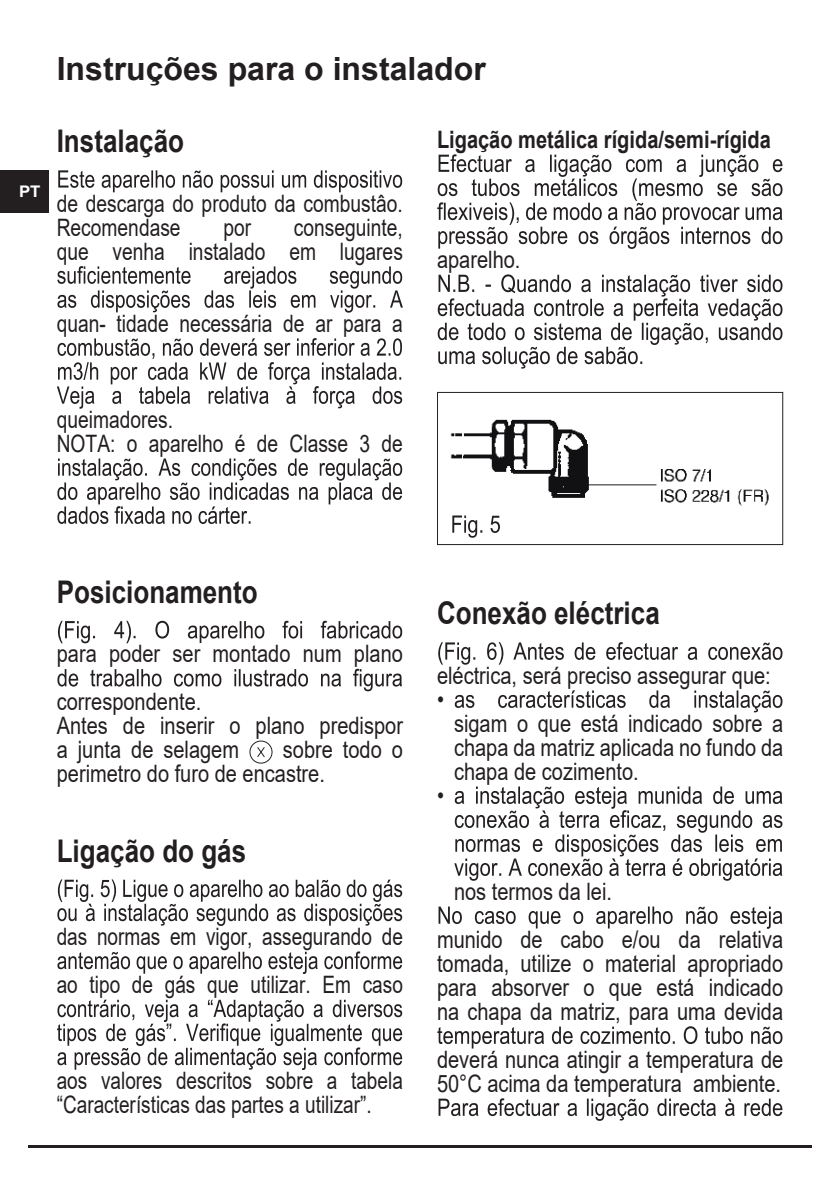
<style>
.page{position:relative;width:840px;height:1191px;background:#fff}
.page>*{position:absolute;margin:0;border:0;box-sizing:border-box;transform-origin:0 0}
.t1{font:700 32px "Arial";color:#231f20}
.t2{font:700 31.2px "Arial";color:#231f20;scale:.83 1}
.t3{font:24px/24px "Arial";color:#231f20;scale:.83 1}
.t4{font:24px/24px "Arial";color:#231f20;scale:.8 1}
.t5{font:24px/48px "Arial";color:#231f20;scale:.79 1}
.t6{font:700 24px "Arial";color:#231f20;scale:.83 1}
.t7{font:700 16px "Arial";color:#fff;scale:1.05 1}
</style>
<div class="page">
<hr style="left:28px;top:1145px;width:783px;height:2px;background:#231f20">
<div style="left:0;top:170px;width:48px;height:43px;background:#231f20"></div>
<svg style="left:58px;top:170px;width:344px;height:22px"></svg>
<svg style="left:57px;top:266px;width:345px;height:47px"></svg>
<svg style="left:57px;top:338px;width:345px;height:71px"></svg>
<svg style="left:57px;top:458px;width:345px;height:66px"></svg>
<svg style="left:58px;top:621px;width:344px;height:22px"></svg>
<svg style="left:57px;top:669px;width:345px;height:22px"></svg>
<svg style="left:257px;top:749px;width:16px;height:15px"></svg>
<svg style="left:249px;top:740px;width:23px;height:23px"></svg>
<svg style="left:57px;top:879px;width:345px;height:47px"></svg>
<svg style="left:57px;top:951px;width:345px;height:23px"></svg>
<svg style="left:57px;top:999px;width:345px;height:71px"></svg>
<svg style="left:437px;top:154px;width:345px;height:95px"></svg>
<svg style="left:437px;top:274px;width:345px;height:94px"></svg>
<svg style="left:437px;top:392px;width:345px;height:153px"></svg>
<svg style="left:452px;top:515px;width:47px;height:23px"></svg>
<svg style="left:438px;top:642px;width:344px;height:22px"></svg>
<svg style="left:454px;top:690px;width:328px;height:22px"></svg>
<svg style="left:454px;top:786px;width:328px;height:94px"></svg>
<svg style="left:438px;top:906px;width:344px;height:22px"></svg>
<svg style="left:437px;top:1026px;width:345px;height:22px"></svg>
<svg style="left:438px;top:1098px;width:344px;height:22px"></svg>
<h1 class="t1" style="left:57px;top:46px;width:430px">Instruções para o instalador</h1>
<p class="t7" style="left:19px;top:180px;width:22px">PT</p>
<p class="t2" style="left:57px;top:119px;width:155px">Instalação</p>
<p class="t4" style="left:57px;top:191px;width:434px">de descarga do produto da combustâo.<br>Recomendase</p>
<p class="t4" style="left:57px;top:215px;width:434px;text-align:right">conseguinte,<br>que venha instalado em lugares</p>
<p class="t4" style="left:223px;top:215px;width:36px">por</p>
<p class="t4" style="left:57px;top:311px;width:434px">quan- tidade necessária de ar para a</p>
<p class="t6" style="left:437px;top:122px;width:403px">Ligação metálica rígida/semi-rígida</p>
<p class="t3" style="left:437px;top:247px;width:102px">aparelho.</p>
<p class="t4" style="left:57px;top:407px;width:434px">queimadores.<br>NOTA: o aparelho é de Classe 3 de</p>
<p class="t2" style="left:57px;top:570px;width:243px">Posicionamento</p>
<p class="t3" style="left:57px;top:629px;width:418px;line-height:48px">para poder ser montado num plano correspondente.</p>
<p class="t3" style="left:57px;top:713px;width:418px">Antes de inserir o plano predispor a junta de selagem</p>
<p class="t3" style="left:57px;top:737px;width:418px;text-indent:226px">sobre todo o perimetro do furo de encastre.</p>
<p class="t2" style="left:57px;top:828px;width:230px">Ligação do gás</p>
<p class="t5" style="left:57px;top:912px;width:439px">das normas em vigor, assegurando de ao tipo de gás que utilizar. Em caso</p>
<p class="t5" style="left:57px;top:1068px;width:439px;line-height:24px">aos valores descritos sobre a tabela “Características das partes a utilizar”.</p>
<p class="t2" style="left:437px;top:591px;width:270px">Conexão eléctrica</p>
<p class="t3" style="left:437px;top:663px;width:403px">eléctrica, será preciso assegurar que: •</p>
<p class="t3" style="left:454px;top:711px;width:398px;text-align:justify">sigam o que está indicado sobre a chapa da matriz aplicada no fundo da chapa de cozimento.</p>
<p class="t3" style="left:437px;top:783px;width:10px">•</p>
<p class="t3" style="left:437px;top:867px;width:418px;line-height:48px;text-indent:17px">nos termos da lei.<br>munido de cabo e/ou da relativa</p>
<p class="t3" style="left:437px;top:951px;width:418px;text-align:justify">tomada, utilize o material apropriado para absorver o que está indicado na chapa da matriz, para uma devida</p>
<p class="t3" style="left:437px;top:1047px;width:418px">deverá nunca atingir a temperatura de<br>50°C acima da temperatura ambiente.</p>
</div>
